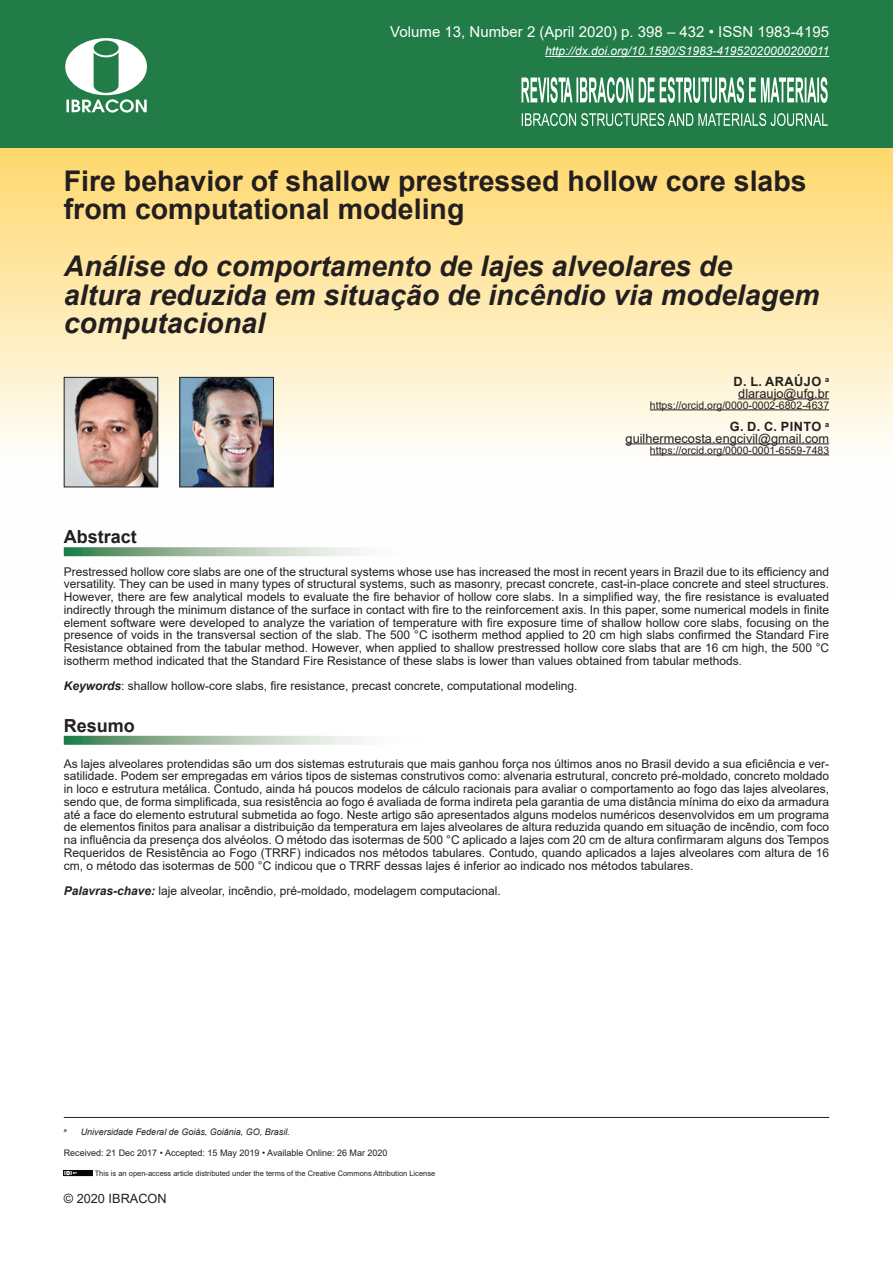
<style>
.page{position:relative;width:893px;height:1263px;background:#fff}
.page>*{position:absolute;margin:0;border:0;box-sizing:border-box;transform-origin:0 0}
.t1{font:italic 700 28.5px/28.5px "Arial";color:#231f20}
.t2{font:700 28.5px/28.5px "Arial";color:#231f20}
.t3{font:700 18px "Arial";color:#231f20}
.t4{font:15px "Arial";color:#fff}
.t5{font:12.75px/11.2px "Arial";color:#231f20;text-align:center}
.t6{font:12px/12.8px "Arial";color:#231f20;text-align:justify}
.t7{font:italic 12px "Arial";color:#fff}
.t8{font:10.5px "Arial";color:#231f20}
.t9{font:9px "Arial";color:#231f20}
.t10{font:italic 9px "Arial";color:#231f20}
.t11{font:7.5px "Arial";color:#231f20}
.t12{font:italic 5.25px "Arial";color:#231f20}
.s1{font-weight:700}
.s2{font-weight:700;font-style:italic}
</style>
<div class="page">
<svg style="left:0;top:148px;width:893px;height:409px"></svg>
<div style="left:0;top:0;width:893px;height:148px;background:#217c47"></div>
<svg style="left:65px;top:38px;width:82px;height:75px"></svg>
<svg style="left:521px;top:77px;width:307px;height:48px"></svg>
<hr style="left:545px;top:56px;width:284px;height:1px;background:#fff">
<hr style="left:64px;top:1117px;width:765px;height:1px;background:#231f20">
<div style="left:64px;top:1170px;width:28px;height:5px;border:1px solid #040503"></div>
<hr style="left:64px;top:1171px;width:28px;height:4px;background:#040503">
<svg style="left:64px;top:1171px;width:13px;height:4px"></svg>
<hr style="left:738px;top:398px;width:91px;height:1px;background:#231f20">
<hr style="left:650px;top:409px;width:179px;height:1px;background:#231f20">
<hr style="left:626px;top:443px;width:203px;height:1px;background:#231f20">
<hr style="left:650px;top:454px;width:179px;height:1px;background:#231f20">
<svg style="left:64px;top:547px;width:372px;height:9px"></svg>
<svg style="left:64px;top:736px;width:299px;height:9px"></svg>
<img style="left:66px;top:379px;width:90px;height:106px">
<div style="left:64px;top:377px;width:94px;height:110px;border:1px solid #231f20"></div>
<img style="left:181px;top:379px;width:91px;height:106px">
<div style="left:179px;top:377px;width:95px;height:110px;border:1px solid #231f20"></div>
<p class="t4" style="left:390px;top:22px;width:440px">Volume 13, Number 2 (April 2020) p. 398 – 432 • ISSN 1983-4195</p>
<p class="t7" style="left:545px;top:43px;width:286px">http://dx.doi.org/10.1590/S1983-41952020000200011</p>
<h1 class="t2" style="left:64px;top:167px;width:744px">Fire behavior of shallow prestressed hollow core slabs from computational modeling</h1>
<h1 class="t1" style="left:64px;top:253px;width:757px">Análise do comportamento de lajes alveolares de<br>altura reduzida em situação de incêndio via modelagem computacional</h1>
<h2 class="t3" style="left:64px;top:524px;width:75px">Abstract</h2>
<p class="t5" style="left:734px;top:376px;width:97px"><span class="s1">D. L. ARAÚJO</span> <sup>a </sup>dlaraujo@ufg.br</p>
<p class="t8" style="left:650px;top:398px;width:181px">https://orcid.org/0000-0002-6802-4637</p>
<p class="t5" style="left:626px;top:421px;width:205px;text-align:right"><span class="s1">G. D. C. PINTO</span> <sup>a </sup>guilhermecosta.engcivil@gmail.com</p>
<p class="t8" style="left:650px;top:443px;width:181px">https://orcid.org/0000-0001-6559-7483</p>
<p class="t6" style="left:64px;top:565px;width:767px">Prestressed hollow core slabs are one of the structural systems whose use has increased the most in recent years in Brazil due to its efficiency and versatility. They can be used in many types of structural systems, such as masonry, precast concrete, cast-in-place concrete and steel structures.<br>However, there are few analytical models to evaluate the fire behavior of hollow core slabs. In a simplified way, the fire resistance is evaluated indirectly through the minimum distance of the surface in contact with fire to the reinforcement axis. In this paper, some numerical models in finite element software were developed to analyze the variation of temperature with fire exposure time of shallow hollow core slabs, focusing on the presence of voids in the transversal section of the slab. The 500 °C isotherm method applied to 20 cm high slabs confirmed the Standard Fire Resistance obtained from the tabular method. However, when applied to shallow prestressed hollow core slabs that are 16 cm high, the 500 °C isotherm method indicated that the Standard Fire Resistance of these slabs is lower than values obtained from tabular methods.</p>
<p class="t6" style="left:64px;top:680px;width:515px"><span class="s2">Keywords</span>: shallow hollow-core slabs, fire resistance, precast concrete, computational modeling.</p>
<h2 class="t3" style="left:64px;top:712px;width:73px">Resumo</h2>
<p class="t6" style="left:64px;top:757px;width:767px">As lajes alveolares protendidas são um dos sistemas estruturais que mais ganhou força nos últimos anos no Brasil devido a sua eficiência e ver&shy;satilidade. Podem ser empregadas em vários tipos de sistemas construtivos como: alvenaria estrutural, concreto pré-moldado, concreto moldado in loco e estrutura metálica. Contudo, ainda há poucos modelos de cálculo racionais para avaliar o comportamento ao fogo das lajes alveolares, sendo que, de forma simplificada, sua resistência ao fogo é avaliada de forma indireta pela garantia de uma distância mínima do eixo da armadura até a face do elemento estrutural submetida ao fogo. Neste artigo são apresentados alguns modelos numéricos desenvolvidos em um programa de elementos finitos para analisar a distribuição da temperatura em lajes alveolares de altura reduzida quando em situação de incêndio, com foco na influência da presença dos alvéolos. O método das isotermas de 500 °C aplicado a lajes com 20 cm de altura confirmaram alguns dos Tempos Requeridos de Resistência ao Fogo (TRRF) indicados nos métodos tabulares. Contudo, quando aplicados a lajes alveolares com altura de 16 cm, o método das isotermas de 500 °C indicou que o TRRF dessas lajes é inferior ao indicado nos métodos tabulares.</p>
<p class="t6" style="left:64px;top:884px;width:438px"><span class="s2">Palavras-chave:</span> laje alveolar, incêndio, pré-moldado, modelagem computacional.</p>
<p class="t12" style="left:64px;top:1127px;width:4px">a</p>
<p class="t10" style="left:81px;top:1126px;width:211px">Universidade Federal de Goiás, Goiânia, GO, Brasil.</p>
<p class="t9" style="left:64px;top:1147px;width:325px">Received: 21 Dec 2017 • Accepted: 15 May 2019 • Available Online: 26 Mar 2020</p>
<p class="t11" style="left:95px;top:1168px;width:342px">This is an open-access article distributed under the terms of the Creative Commons Attribution License</p>
<p class="t5" style="left:64px;top:1193px;width:104px">© 2020 IBRACON</p>
</div>
